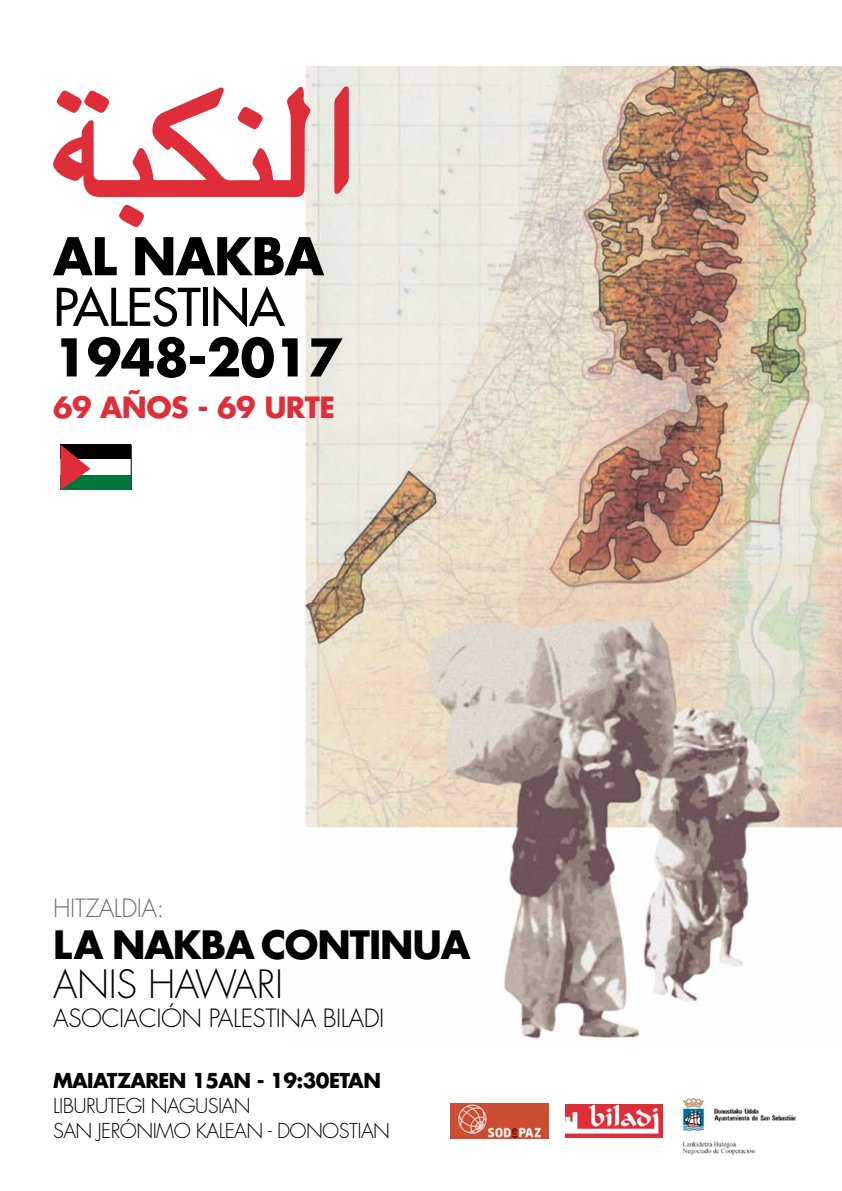
<style>
.page{position:relative;width:842px;height:1191px;background:#fff}
.page>*{position:absolute;margin:0;border:0;box-sizing:border-box;transform-origin:0 0}
.t1{font:700 50.6px "Futura Std";letter-spacing:-.02em;color:#000}
.t2{font:500 50.6px "Futura Std";letter-spacing:-.02em;color:#000}
.t3{font:700 38px "Futura Std";letter-spacing:-.03em;color:#000}
.t4{font:300 38px "Futura Std";letter-spacing:-.01em;color:#000}
.t5{font:700 28.5px "Futura Std";letter-spacing:-.02em;color:#df2d3a}
.t6{font:300 24.5px "Futura Std";letter-spacing:-.02em;color:#000}
.t7{font:300 24.5px "Futura Std";color:#6d6e71}
.t8{font:300 20px/25px "Futura Std";letter-spacing:-.03em;color:#000}
.t9{font:700 20px "Futura Std";letter-spacing:-.03em;color:#000}
</style>
<div class="page">
<hr style="left:131px;top:444px;width:1px;height:46px;background:#000">
<img style="left:282px;top:67px;width:560px;height:973px">
<img style="left:566px;top:1104px;width:97px;height:33px">
<img style="left:682px;top:1098px;width:113px;height:57px">
<svg style="left:334px;top:86px;width:15px;height:108px;background:#e0454f"></svg>
<svg style="left:119px;top:204px;width:25px;height:23px"></svg>
<svg style="left:53px;top:86px;width:259px;height:111px"></svg>
<div style="left:60px;top:444px;width:71px;height:15px;background:#000"></div>
<div style="left:60px;top:476px;width:71px;height:14px;background:#00763d"></div>
<svg style="left:60px;top:444px;width:30px;height:46px"></svg>
<img style="left:451px;top:1103px;width:97px;height:35px">
<h1 class="t1" style="left:53px;top:223px;width:161px">AL NAKBA</h1>
<h1 class="t2" style="left:53px;top:275px;width:233px">PALESTINA</h1>
<h1 class="t1" style="left:53px;top:324px;width:291px">1948-2017</h1>
<h3 class="t5" style="left:53px;top:388px;width:283px">69 AÑOS - 69 URTE</h3>
<p class="t7" style="left:53px;top:893px;width:113px">HITZALDIA:</p>
<h2 class="t3" style="left:53px;top:919px;width:419px">LA NAKBA CONTINUA</h2>
<h2 class="t4" style="left:53px;top:961px;width:231px">ANIS HAWARI</h2>
<p class="t6" style="left:53px;top:1003px;width:333px">ASOCIACIÓN PALESTINA BILADI</p>
<p class="t9" style="left:53px;top:1066px;width:32px">MAIAT</p>
<p class="t9" style="left:117px;top:1066px;width:237px">ZAREN 15AN - 19:30ETAN</p>
<p class="t8" style="left:53px;top:1093px;width:338px">LIBURUTEGI NAGUSIAN<br>SAN JERÓNIMO KALEAN - DONOSTIAN</p>
</div>
